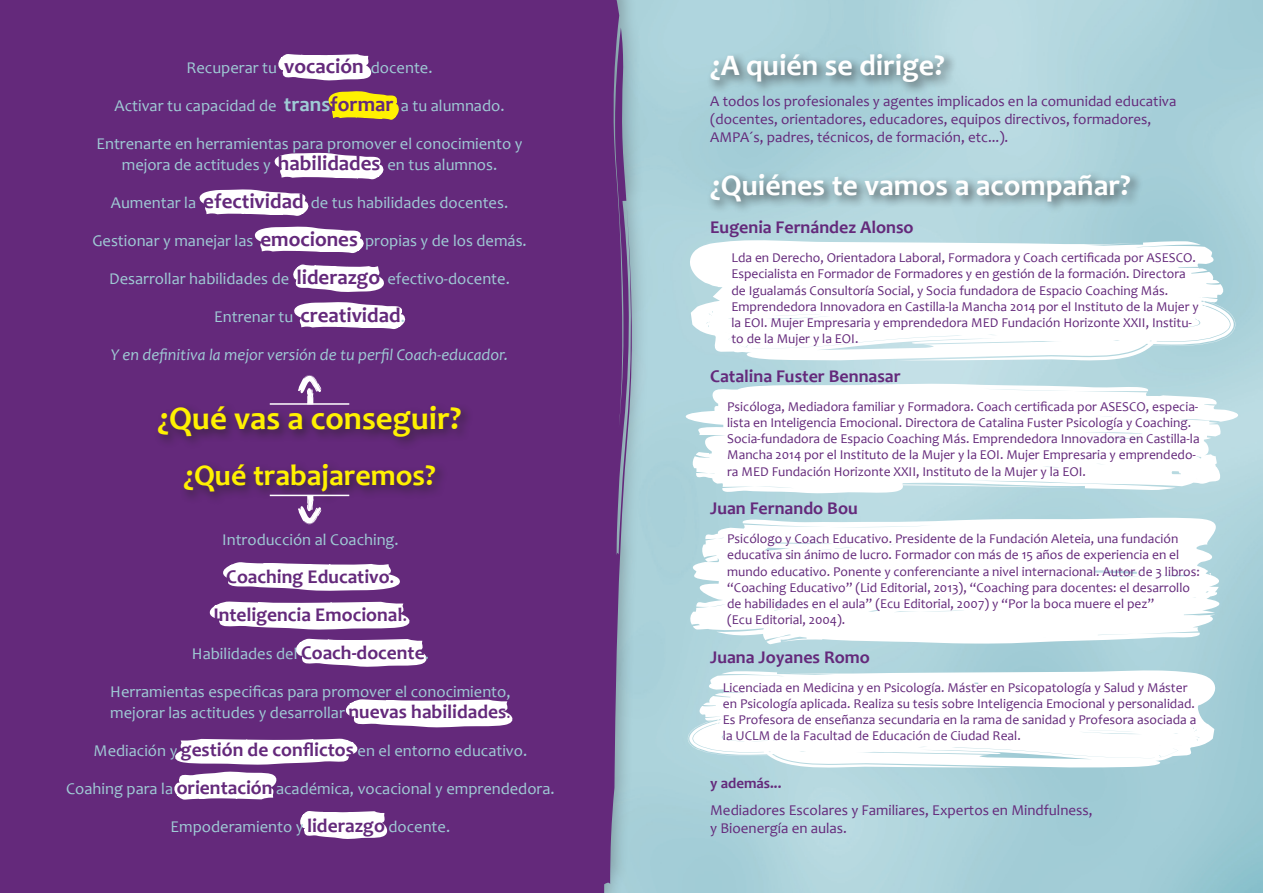
<style>
.page{position:relative;width:1263px;height:893px;background:#fff}
.page>*{position:absolute;margin:0;border:0;box-sizing:border-box;transform-origin:0 0}
.t1{font:700 33px "Candara";color:#fff101}
.t2{font:700 30px "Candara";color:#fff}
.t3{font:700 30px "Candara";color:#fff101}
.t4{font:700 19.5px/38px "Candara";color:#64297b;text-align:center}
.t5{font:700 18px "Candara";color:#64297b}
.t6{font:16.5px/21px "Candara";color:#9fcbd5;text-align:center}
.t7{font:italic 16.5px "Candara";color:#9fcbd5}
.t8{font:15px/18px "Candara";color:#64297b}
.t9{font:700 15px "Candara";color:#64297b}
.t10{font:13.5px/16.2px "Candara";color:#64297b}
.s1{font-weight:700;font-size:21px;color:#64297b}
.s2{font-weight:700;font-size:21px}
.s3{font-weight:400}
.s4{font-weight:700;font-size:19.5px;color:#64297b}
.s5{color:#64297b}
</style>
<div class="page">
<div style="left:0;top:0;width:650px;height:893px;background:#a9d0d9"></div>
<div style="left:0;top:0;width:632px;height:893px;background:#64297b"></div>
<svg style="left:688px;top:670px;width:527px;height:98px"></svg>
<svg style="left:679px;top:516px;width:555px;height:128px"></svg>
<svg style="left:670px;top:383px;width:574px;height:111px"></svg>
<svg style="left:148px;top:53px;width:275px;height:292px;background:#81518e"></svg>
<div style="left:154px;top:402px;width:319px;height:48px;background:#231f20;opacity:.7"></div>
<svg style="left:298px;top:375px;width:23px;height:28px"></svg>
<hr style="left:270px;top:403px;width:79px;height:2px;background:#fff">
<svg style="left:222px;top:560px;width:177px;height:32px;background:#d5c6dc"></svg>
<svg style="left:208px;top:600px;width:206px;height:31px;background:#d9cade"></svg>
<svg style="left:295px;top:637px;width:180px;height:31px;background:#bba1c5"></svg>
<svg style="left:345px;top:698px;width:171px;height:31px;background:#d9cbdf"></svg>
<svg style="left:171px;top:737px;width:188px;height:64px;background:#b89dc2"></svg>
<svg style="left:300px;top:809px;width:122px;height:42px;background:#a380b1"></svg>
<div style="left:179px;top:460px;width:269px;height:45px;background:#231f20;opacity:.7"></div>
<svg style="left:298px;top:496px;width:23px;height:28px"></svg>
<hr style="left:270px;top:495px;width:79px;height:1px;background:#fff">
<svg style="left:690px;top:240px;width:545px;height:120px"></svg>
<div style="left:706px;top:50px;width:251px;height:45px;background:#231f20;opacity:.7"></div>
<div style="left:706px;top:169px;width:437px;height:45px;background:#231f20;opacity:.7"></div>
<p class="t6" style="left:186px;top:57px;width:248px">Recuperar tu <span class="s1">vocación</span> docente.</p>
<p class="t6" style="left:115px;top:95px;width:391px">Activar tu capacidad de <span class="s2">trans</span><span class="s1">formar</span> a tu alumnado.</p>
<p class="t6" style="left:97px;top:133px;width:428px">Entrenarte en herramientas para promover el conocimiento y mejora de actitudes y <span class="s1">habilidades</span> en tus alumnos.</p>
<p class="t6" style="left:111px;top:192px;width:399px">Aumentar la <span class="s1">efectividad</span> de tus habilidades docentes.</p>
<p class="t6" style="left:92px;top:230px;width:436px">Gestionar y manejar las <span class="s1">emociones</span> propias y de los demás.</p>
<p class="t6" style="left:109px;top:268px;width:402px">Desarrollar habilidades de <span class="s1">liderazgo</span> efectivo-docente.</p>
<p class="t6" style="left:214px;top:306px;width:192px">Entrenar tu <span class="s1">creatividad</span>.</p>
<p class="t7" style="left:111px;top:344px;width:399px">Y en definitiva la mejor versión de tu perfil Coach-educador.</p>
<h1 class="t1" style="left:158px;top:398px;width:305px">¿Qué vas a conseguir?</h1>
<h2 class="t3" style="left:183px;top:457px;width:254px">¿Qué trabajaremos?</h2>
<p class="t6" style="left:222px;top:529px;width:178px">Introducción al Coaching.</p>
<h3 class="t4" style="left:213px;top:557px;width:195px">Coaching Educativo<span class="s3">.<br></span>Inteligencia Emocional<span class="s3">.</span></h3>
<p class="t6" style="left:192px;top:643px;width:238px">Habilidades del <span class="s4">Coach-docente</span>.</p>
<p class="t6" style="left:110px;top:681px;width:402px;text-align:left">Herramientas especificas para promover el conocimiento, mejorar las actitudes y desarrollar <span class="s4">nuevas habilidades</span><span class="s5">.</span></p>
<p class="t6" style="left:94px;top:740px;width:435px">Mediación y <span class="s4">gestión de conflictos</span> en el entorno educativo.</p>
<p class="t6" style="left:66px;top:778px;width:490px">Coahing para la <span class="s4">orientación</span> académica, vocacional y emprendedora.</p>
<p class="t6" style="left:171px;top:816px;width:281px">Empoderamiento y <span class="s4">liderazgo</span> docente.</p>
<h2 class="t2" style="left:710px;top:46px;width:236px">¿A quién se dirige?</h2>
<p class="t8" style="left:710px;top:92px;width:468px">A todos los profesionales y agentes implicados en la comunidad educativa (docentes, orientadores, educadores, equipos directivos, formadores,<br>AMPA´s, padres, técnicos, de formación, etc...).</p>
<h2 class="t2" style="left:710px;top:166px;width:422px">¿Quiénes te vamos a acompañar?</h2>
<h3 class="t5" style="left:710px;top:216px;width:205px">Eugenia Fernández Alonso</h3>
<p class="t10" style="left:731px;top:250px;width:469px">Lda en Derecho, Orientadora Laboral, Formadora y Coach certificada por ASESCO.<br>Especialista en Formador de Formadores y en gestión de la formación. Directora de Igualamás Consultoría Social, y Socia fundadora de Espacio Coaching Más.<br>Emprendedora Innovadora en Castilla-la Mancha 2014 por el Instituto de la Mujer y la EOI. Mujer Empresaria y emprendedora MED Fundación Horizonte XXII, Institu&shy;to de la Mujer y la EOI.</p>
<h3 class="t5" style="left:710px;top:365px;width:192px">Catalina Fuster Bennasar</h3>
<p class="t10" style="left:727px;top:398px;width:474px">Psicóloga, Mediadora familiar y Formadora. Coach certificada por ASESCO, especia&shy;lista en Inteligencia Emocional. Directora de Catalina Fuster Psicología y Coaching.<br>Socia-fundadora de Espacio Coaching Más. Emprendedora Innovadora en Castilla-la Mancha 2014 por el Instituto de la Mujer y la EOI. Mujer Empresaria y emprendedo&shy;ra MED Fundación Horizonte XXII, Instituto de la Mujer y la EOI.</p>
<h3 class="t5" style="left:710px;top:497px;width:149px">Juan Fernando Bou</h3>
<p class="t10" style="left:727px;top:531px;width:474px">Psicólogo y Coach Educativo. Presidente de la Fundación Aleteia, una fundación educativa sin ánimo de lucro. Formador con más de 15 años de experiencia en el mundo educativo. Ponente y conferenciante a nivel internacional. Autor de 3 libros: “Coaching Educativo” (Lid Editorial, 2013), “Coaching para docentes: el desarrollo de habilidades en el aula” (Ecu Editorial, 2007) y “Por la boca muere el pez”<br>(Ecu Editorial, 2004).</p>
<h3 class="t5" style="left:710px;top:646px;width:161px">Juana Joyanes Romo</h3>
<p class="t10" style="left:723px;top:679px;width:475px">Licenciada en Medicina y en Psicología. Máster en Psicopatología y Salud y Máster en Psicología aplicada. Realiza su tesis sobre Inteligencia Emocional y personalidad.<br>Es Profesora de enseñanza secundaria en la rama de sanidad y Profesora asociada a la UCLM de la Facultad de Educación de Ciudad Real.</p>
<p class="t9" style="left:710px;top:774px;width:73px">y además...</p>
<p class="t8" style="left:710px;top:801px;width:384px">Mediadores Escolares y Familiares, Expertos en Mindfulness, y Bioenergía en aulas.</p>
</div>
